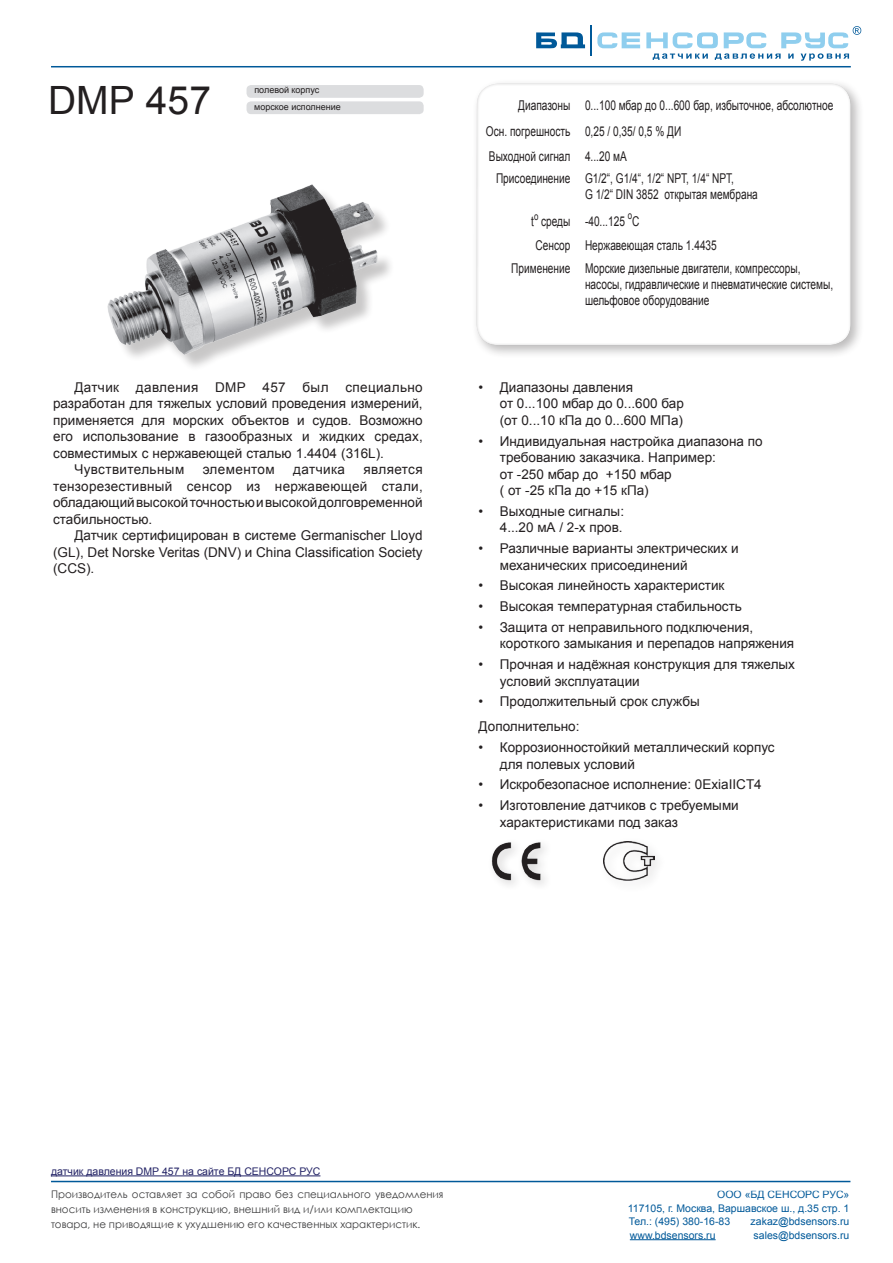
<style>
.page{position:relative;width:893px;height:1263px;background:#fff}
.page>*{position:absolute;margin:0;border:0;box-sizing:border-box;transform-origin:0 0}
.Верстка1{font:39px "Arial";color:#231f20}
.t1{font:13.5px/16.5px "Arial";color:#231f20}
.t2{font:13.5px/16.2px "Arial";color:#231f20;scale:.75 1}
.t3{font:13.5px "Arial";letter-spacing:.03em;color:#231f20}
.t4{font:10.5px/15px "Century Gothic";color:#3e3e3f}
.t5{font:10.5px/13.5px "Arial";color:#005999;text-align:justify}
.Paragraph_Style_1{font:10.5px "Arial";color:#222265}
.t6{font:10.5px "Arial";color:#231f20;scale:.75 1}
.t7{font:9px "Arial";color:#231f20}
</style>
<div class="page">
<svg style="left:597px;top:32px;width:43px;height:16px"></svg>
<hr style="left:590px;top:25px;width:2px;height:31px;background:#005999">
<svg style="left:536px;top:32px;width:49px;height:16px"></svg>
<svg style="left:646px;top:26px;width:215px;height:35px"></svg>
<hr style="left:51px;top:66px;width:800px;height:1px;background:#005999">
<hr style="left:51px;top:1181px;width:799px;height:1px;background:#005999">
<hr style="left:630px;top:1239px;width:86px;height:1px;background:#005999">
<div style="left:472px;top:79px;width:392px;height:279px;background:#231f20;opacity:.3"></div>
<div style="left:476px;top:77px;width:377px;height:270px;background:#231f20;opacity:.3"></div>
<div style="left:247px;top:85px;width:177px;height:13px;background:#dcdddf;border-radius:4px"></div>
<img style="left:603px;top:841px;width:51px;height:39px">
<img style="left:491px;top:842px;width:54px;height:43px">
<img style="left:107px;top:185px;width:276px;height:176px">
<div style="left:247px;top:101px;width:177px;height:13px;background:#dcdddf;border-radius:4px"></div>
<hr style="left:51px;top:1175px;width:269px;height:1px;background:#222265">
<p class="Верстка1" style="left:48px;top:75px;width:164px">DMP 457</p>
<p class="t7" style="left:254px;top:84px;width:66px">полевой корпус</p>
<p class="t7" style="left:254px;top:101px;width:88px">морское исполнение</p>
<p class="t1" style="left:53px;top:379px;width:371px;text-align:justify;text-indent:21px">Датчик давления DMP 457 был специально разработан для тяжелых условий проведения измерений, применяется для морских объектов и судов. Возможно его использование в газообразных и жидких средах, совместимых с нержавеющей сталью 1.4404 (316L).</p>
<p class="t3" style="left:74px;top:461px;width:111px">Чувствительным</p>
<p class="t3" style="left:203px;top:461px;width:74px">элементом</p>
<p class="t3" style="left:293px;top:461px;width:53px">датчика</p>
<p class="t1" style="left:53px;top:461px;width:371px;text-align:justify;text-indent:310px">является тензорезестивный сенсор из нержавеющей стали, обладающий высокой точностью и высокой долговременной стабильностью.</p>
<p class="t1" style="left:53px;top:527px;width:371px;text-align:justify;text-indent:21px">Датчик сертифицирован в системе Germanischer Lloyd (GL), Det Norske Veritas (DNV) и China Classification Society (CCS).</p>
<p class="t2" style="left:518px;top:98px;width:71px">Диапазоны</p>
<p class="t2" style="left:585px;top:98px;width:333px">0...100 мбар до 0...600 бар, избыточное, абсолютное</p>
<p class="t2" style="left:486px;top:123px;width:114px">Осн. погрешность</p>
<p class="t2" style="left:585px;top:123px;width:130px">0,25 / 0,35/ 0,5 % ДИ</p>
<p class="t2" style="left:489px;top:148px;width:110px">Выходной сигнал</p>
<p class="t2" style="left:585px;top:148px;width:57px">4...20 мА</p>
<p class="t2" style="left:496px;top:170px;width:101px">Присоединение</p>
<p class="t2" style="left:585px;top:170px;width:200px">G1/2“, G1/4“, 1/2“ NPT, 1/4“ NPT,</p>
<p class="t2" style="left:585px;top:186px;width:232px">G 1/2“ DIN 3852 открытая мембрана</p>
<p class="t2" style="left:531px;top:214px;width:54px">t<sup>o</sup> среды</p>
<p class="t2" style="left:585px;top:214px;width:55px">-40...125</p>
<p class="t6" style="left:628px;top:208px;width:7px">о</p>
<p class="t2" style="left:632px;top:214px;width:11px">С</p>
<p class="t2" style="left:535px;top:237px;width:48px">Сенсор</p>
<p class="t2" style="left:585px;top:237px;width:177px">Нержавеющая сталь 1.4435</p>
<p class="t2" style="left:511px;top:260px;width:81px">Применение</p>
<p class="t2" style="left:585px;top:260px;width:333px">Морские дизельные двигатели, компрессоры, насосы, гидравлические и пневматические системы, шельфовое оборудование</p>
<p class="t1" style="left:500px;top:379px;width:186px;text-indent:-21px">• Диапазоны давления<br>от 0...100 мбар до 0...600 бар (от 0...10 кПа до 0...600 МПа)</p>
<p class="t1" style="left:500px;top:433px;width:264px;text-indent:-21px">• Индивидуальная настройка диапазона по требованию заказчика. Например:<br>от -250 мбар до +150 мбар<br>( от -25 кПа до +15 кПа)</p>
<p class="t1" style="left:479px;top:503px;width:147px;text-align:right">• Выходные сигналы:<br>4...20 мА / 2-х пров.</p>
<p class="t1" style="left:500px;top:540px;width:241px;text-indent:-21px">• Различные варианты электрических и механических присоединений</p>
<p class="t1" style="left:479px;top:577px;width:247px">• Высокая линейность характеристик</p>
<p class="t1" style="left:479px;top:598px;width:265px">• Высокая температурная стабильность</p>
<p class="t1" style="left:500px;top:619px;width:296px;text-indent:-21px">• Защита от неправильного подключения, короткого замыкания и перепадов напряжения</p>
<p class="t1" style="left:500px;top:656px;width:297px;text-indent:-21px">• Прочная и надёжная конструкция для тяжелых условий эксплуатации</p>
<p class="t1" style="left:479px;top:693px;width:223px">• Продолжительный срок службы</p>
<p class="t1" style="left:479px;top:718px;width:102px">Дополнительно:</p>
<p class="t1" style="left:500px;top:739px;width:276px;text-indent:-21px">• Коррозионностойкий металлический корпус для полевых условий</p>
<p class="t1" style="left:479px;top:776px;width:285px">• Искробезопасное исполнение: 0ExiaIICT4</p>
<p class="t1" style="left:500px;top:797px;width:241px;text-indent:-21px">• Изготовление датчиков с требуемыми характеристиками под заказ</p>
<p class="Paragraph_Style_1" style="left:51px;top:1164px;width:271px">датчик давления DMP 457 на сайте БД СЕНСОРС РУС</p>
<p class="t4" style="left:51px;top:1187px;width:394px">Производитель оставляет за собой право без специального уведомления вносить изменения в конструкцию, внешний вид и/или комплектацию товара, не приводящие к ухудшению его качественных характеристик.</p>
<p class="t5" style="left:628px;top:1188px;width:223px;text-indent:89px">ООО «БД СЕНСОРС РУС» 117105, г. Москва, Варшавское ш., д.35 стр. 1<br>Тел.: (495) 380-16-83</p>
<p class="t5" style="left:751px;top:1215px;width:100px">zakaz@bdsensors.ru</p>
<p class="t5" style="left:630px;top:1228px;width:87px">www.bdsensors.ru</p>
<p class="t5" style="left:754px;top:1228px;width:97px">sales@bdsensors.ru</p>
</div>
